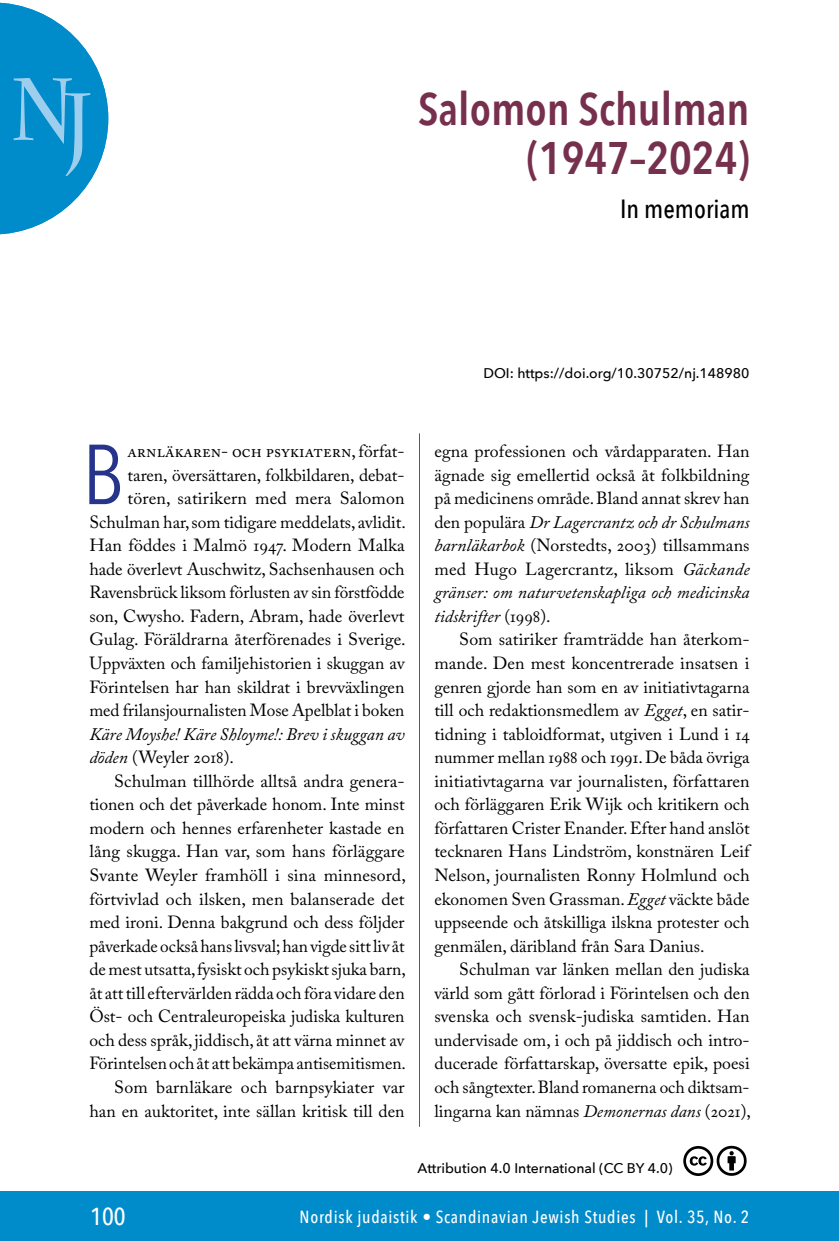
<style>
.page{position:relative;width:839px;height:1241px;background:#fff}
.page>*{position:absolute;margin:0;border:0;box-sizing:border-box;transform-origin:0 0}
.t1{font:700 87.5px "Charlemagne Std";color:#9dceed;scale:.8 1}
.t2{font:84px "Avenir Next Condensed";color:#27348b}
.t3{font:600 45.5px/49px "Avenir Next Condensed";color:#762f4c;text-align:right}
.t4{font:500 26.25px "Avenir Next Condensed";color:#000}
.t5{font:500 24.5px "Avenir Next Condensed";color:#fff}
.t6{font:17.5px/23.4px "Adobe Caslon Pro";color:#000;text-align:justify}
.t7{font:italic 17.5px/23.6px "Adobe Caslon Pro";color:#000}
.t8{font:500 17.5px "Avenir Next Condensed";letter-spacing:.04em;color:#fff}
.t9{font:500 14px "Avenir Next";color:#000}
.s1{font-style:normal}
.s2{font-style:italic}
</style>
<div class="page">
<hr style="left:419px;top:433px;width:1px;height:693px;background:#4f529f">
<div style="left:0;top:1191px;width:838px;height:49px;background:#008bcb"></div>
<svg style="left:0;top:2px;width:108px;height:232px"></svg>
<svg style="left:683px;top:1145px;width:64px;height:31px"></svg>
<h1 class="t1" style="left:11px;top:66px;width:103px">NJ</h1>
<h3 class="t3" style="left:418px;top:84px;width:333px">Salomon Schulman (1947–2024)</h3>
<h3 class="t4" style="left:620px;top:193px;width:131px">In memoriam</h3>
<p class="t9" style="left:483px;top:365px;width:268px">DOI: https://doi.org/10.30752/nj.148980</p>
<p class="t6" style="left:89px;top:439px;width:318px;text-align:right">arnläkaren- och psykiatern, förfat&shy;taren, översättaren, folkbildaren, debat&shy;tören, satirikern med mera Salomon Schulman har, som tidigare meddelats, avlidit.<br>Han föddes i Malmö 1947. Modern Malka hade överlevt Auschwitz, Sachsenhausen och Ravensbrück liksom förlusten av sin förstfödde son, Cwysho. Fadern, Abram, hade överlevt Gulag. Föräldrarna återförenades i Sverige.<br>Uppväxten och familjehistorien i skuggan av Förintelsen har han skildrat i brevväxlingen med frilansjournalisten Mose Apelblat i boken</p>
<p class="t7" style="left:89px;top:721px;width:316px">Käre Moyshe! Käre Shloyme!: Brev i skuggan av döden <span class="s1">(Weyler 2018).</span></p>
<p class="t6" style="left:89px;top:768px;width:318px;text-align:right">Schulman tillhörde alltså andra genera&shy;tionen och det påverkade honom. Inte minst modern och hennes erfarenheter kastade en lång skugga. Han var, som hans förläggare Svante Weyler framhöll i sina minnesord, förtvivlad och ilsken, men balanserade det med ironi. Denna bakgrund och dess följder påverkade också hans livsval; han vigde sitt liv åt de mest utsatta, fysiskt och psykiskt sjuka barn, åt att till eftervärlden rädda och föra vidare den Öst- och Centraleuropeiska judiska kulturen och dess språk, jiddisch, åt att värna minnet av Förintelsen och åt att bekämpa antisemitismen.<br>Som barnläkare och barnpsykiater var han en auktoritet, inte sällan kritisk till den</p>
<h2 class="t2" style="left:82px;top:424px;width:42px">B</h2>
<p class="t6" style="left:434px;top:439px;width:317px">egna professionen och vårdapparaten. Han ägnade sig emellertid också åt folkbildning på medicinens område. Bland annat skrev han den populära <span class="s2">Dr Lagercrantz och dr Schulmans barnläkarbok</span> (Norstedts, 2003) tillsammans med Hugo Lagercrantz, liksom <span class="s2">Gäckande gränser: om naturvetenskapliga och medicinska tidskrifter</span> (1998).</p>
<p class="t6" style="left:434px;top:627px;width:317px;text-indent:25px">Som satiriker framträdde han återkom&shy;mande. Den mest koncentrerade insatsen i genren gjorde han som en av initiativtagarna till och redaktionsmedlem av <span class="s2">Egget</span>, en satir&shy;tidning i tabloidformat, utgiven i Lund i 14 nummer mellan 1988 och 1991. De båda övriga initiativtagarna var journalisten, författaren och förläggaren Erik Wijk och kritikern och författaren Crister Enander. Efter hand anslöt tecknaren Hans Lindström, konstnären Leif Nelson, journalisten Ronny Holmlund och ekonomen Sven Grassman. <span class="s2">Egget</span> väckte både uppseende och åtskilliga ilskna protester och genmälen, däribland från Sara Danius.</p>
<p class="t6" style="left:434px;top:957px;width:318px;text-indent:25px">Schulman var länken mellan den judiska värld som gått förlorad i Förintelsen och den svenska och svensk-judiska samtiden. Han undervisade om, i och på jiddisch och intro&shy;ducerade författarskap, översatte epik, poesi och sångtexter. Bland romanerna och diktsam&shy;lingarna kan nämnas <span class="s2">Demonernas dans</span> (2021),</p>
<p class="t9" style="left:417px;top:1159px;width:256px">Attribution 4.0 International (CC BY 4.0)</p>
<h3 class="t5" style="left:90px;top:1201px;width:37px">100</h3>
<p class="t8" style="left:299px;top:1205px;width:451px">Nordisk judaistik • Scandinavian Jewish Studies | Vol. 35, No. 2</p>
</div>
